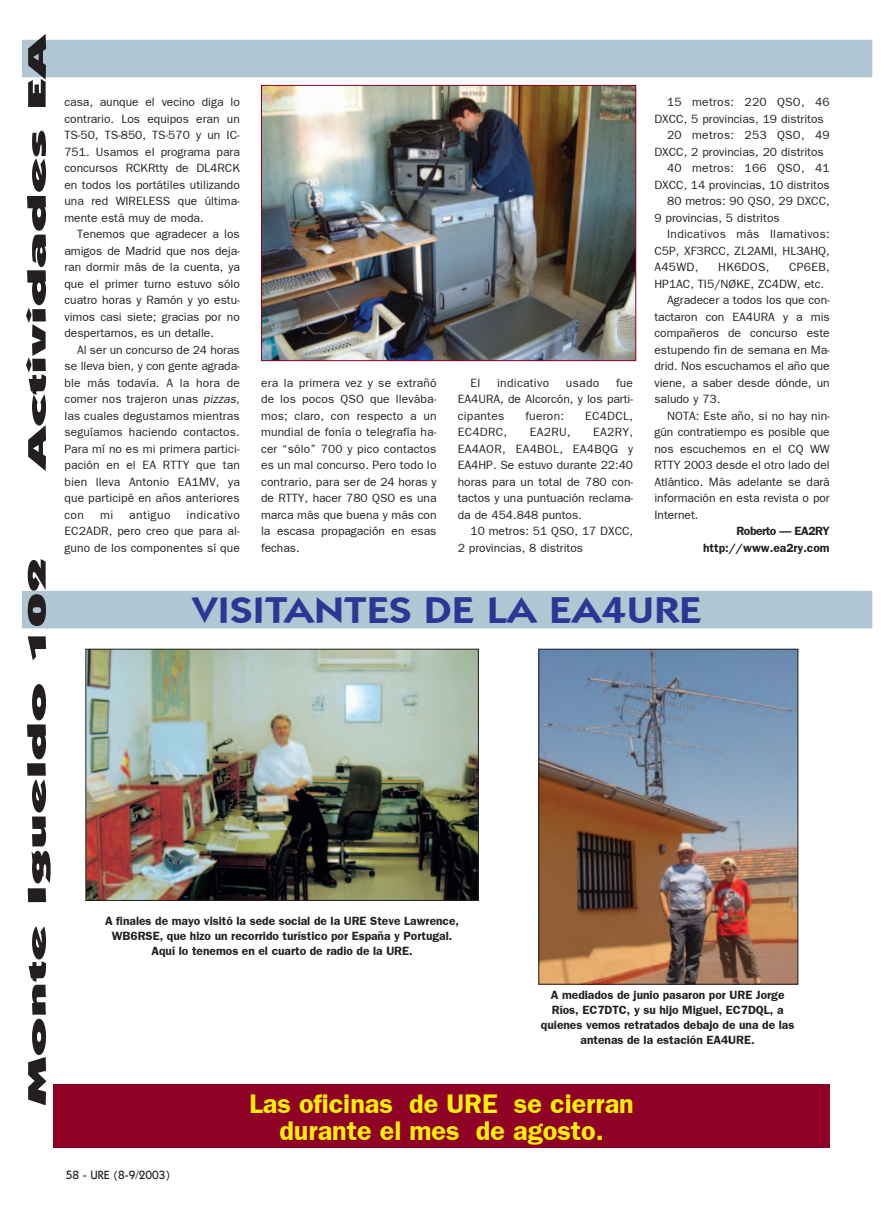
<style>
.page{position:relative;width:894px;height:1212px;background:#fff}
.page>*{position:absolute;margin:0;border:0;box-sizing:border-box;transform-origin:0 0}
.t1{font:600 37.5px "Itc Kabel";color:#293795;scale:1.2 1}
.t2{font:600 27px/27px "Franklin Gothic";color:#fff101;text-align:center}
.t3{font:900 25.5px "Itc Kabel";color:#231f20;scale:2.5 1}
.t4{font:12px/16.5px "Franklin Gothic";color:#231f20;text-align:justify}
.t5{font:600 12px/15px "Franklin Gothic";color:#231f20;text-align:center}
.t6{font:12px "Franklin Gothic";letter-spacing:.025em;color:#231f20}
.t7{font:500 12px "Itc Kabel";color:#231f20}
.t8{font:12px "Franklin Gothic";letter-spacing:.035em;color:#231f20}
.s1{font-style:italic}
</style>
<div class="page">
<div style="left:22px;top:40px;width:850px;height:37px;background:#b0c6d2"></div>
<img style="left:263px;top:87px;width:371px;height:272px">
<div style="left:261px;top:85px;width:375px;height:276px;border:1px solid #900126"></div>
<div style="left:22px;top:591px;width:850px;height:37px;background:#b0c6d2"></div>
<img style="left:87px;top:651px;width:390px;height:248px">
<div style="left:85px;top:649px;width:394px;height:252px;border:1px solid #231f20"></div>
<img style="left:540px;top:651px;width:256px;height:332px">
<div style="left:538px;top:649px;width:260px;height:336px;border:1px solid #231f20"></div>
<div style="left:53px;top:1084px;width:777px;height:64px;background:#900126"></div>
<h3 class="t3" style="left:27px;top:469px;width:176px;rotate:-90deg">Actividades EA</h3>
<h3 class="t3" style="left:27px;top:1106px;width:221px;rotate:-90deg">Monte Igueldo 102</h3>
<p class="t4" style="left:64px;top:95px;width:177px">casa, aunque el vecino diga lo contrario. Los equipos eran un TS-50, TS-850, TS-570 y un IC-751. Usamos el programa para concursos RCKRtty de DL4RCK en todos los port·tiles utilizando una red WIRELESS que ˙ltima&shy;mente est· muy de moda.</p>
<p class="t4" style="left:64px;top:227px;width:177px;text-indent:13px">Tenemos que agradecer a los amigos de Madrid que nos deja&shy;ran dormir m·s de la cuenta, ya que el primer turno estuvo sÛlo cuatro horas y RamÛn y yo estu&shy;vimos casi siete; gracias por no despertarnos, es un detalle.</p>
<p class="t4" style="left:64px;top:342px;width:177px;text-indent:13px">Al ser un concurso de 24 horas se lleva bien, y con gente agrada&shy;ble m·s todavÌa. A la hora de comer nos trajeron unas <span class="s1">pizzas</span>, las cuales degustamos mientras seguÌamos haciendo contactos.<br>Para mÌ no es mi primera partici&shy;paciÛn en el EA RTTY que tan bien lleva Antonio EA1MV, ya que participÈ en aÒos anteriores con</p>
<p class="t4" style="left:64px;top:507px;width:177px;text-indent:122px">indicativo EC2ADR, pero creo que para al&shy;guno de los componentes sÌ que</p>
<p class="t4" style="left:100px;top:507px;width:15px">mi</p>
<p class="t8" style="left:129px;top:510px;width:43px">antiguo</p>
<p class="t4" style="left:261px;top:375px;width:177px">era la primera vez y se extraÒÛ de los pocos QSO que llev·ba&shy;mos; claro, con respecto a un mundial de fonÌa o telegrafÌa ha&shy;cer ìsÛloî 700 y pico contactos es un mal concurso. Pero todo lo contrario, para ser de 24 horas y de RTTY, hacer 780 QSO es una marca m·s que buena y m·s con la escasa propagaciÛn en esas fechas.</p>
<p class="t4" style="left:471px;top:375px;width:11px">El</p>
<p class="t6" style="left:497px;top:378px;width:54px">indicativo</p>
<p class="t4" style="left:566px;top:375px;width:35px">usado</p>
<p class="t4" style="left:458px;top:375px;width:177px;text-indent:158px">fue EA4URA, de AlcorcÛn, y los parti&shy;cipantes</p>
<p class="t4" style="left:525px;top:408px;width:40px">fueron:</p>
<p class="t4" style="left:585px;top:408px;width:50px">EC4DCL,</p>
<p class="t4" style="left:458px;top:425px;width:177px;text-indent:136px">EA2RY, EA4AOR, EA4BOL, EA4BQG y EA4HP. Se estuvo durante 22:40 horas para un total de 780 con&shy;tactos y una puntuaciÛn reclama&shy;da de 454.848 puntos.</p>
<p class="t4" style="left:458px;top:524px;width:177px;text-indent:13px">10 metros: 51 QSO, 17 DXCC,<br>2 provincias, 8 distritos</p>
<p class="t4" style="left:458px;top:425px;width:51px">EC4DRC,</p>
<p class="t4" style="left:530px;top:425px;width:42px">EA2RU,</p>
<p class="t6" style="left:667px;top:98px;width:164px">15 metros: 220 QSO, 46</p>
<p class="t4" style="left:654px;top:111px;width:171px">DXCC, 5 provincias, 19 distritos</p>
<p class="t6" style="left:667px;top:131px;width:164px">20 metros: 253 QSO, 49</p>
<p class="t4" style="left:654px;top:144px;width:171px">DXCC, 2 provincias, 20 distritos</p>
<p class="t6" style="left:667px;top:164px;width:164px">40 metros: 166 QSO, 41</p>
<p class="t4" style="left:654px;top:177px;width:177px">DXCC, 14 provincias, 10 distritos</p>
<p class="t4" style="left:667px;top:194px;width:164px">80 metros: 90 QSO, 29 DXCC,</p>
<p class="t4" style="left:654px;top:210px;width:127px">9 provincias, 5 distritos</p>
<p class="t6" style="left:667px;top:230px;width:164px">Indicativos m·s llamativos:</p>
<p class="t4" style="left:654px;top:243px;width:177px">C5P, XF3RCC, ZL2AMI, HL3AHQ,</p>
<p class="t4" style="left:654px;top:260px;width:45px">A45WD,</p>
<p class="t4" style="left:718px;top:260px;width:53px">HK6DOS,</p>
<p class="t4" style="left:789px;top:260px;width:42px">CP6EB,</p>
<p class="t4" style="left:654px;top:276px;width:171px">HP1AC, TI5/NÿKE, ZC4DW, etc.</p>
<p class="t4" style="left:667px;top:293px;width:164px">Agradecer a todos los que con-</p>
<p class="t4" style="left:654px;top:309px;width:177px">tactaron con EA4URA y a mis</p>
<p class="t4" style="left:654px;top:326px;width:177px">compaÒeros de concurso este</p>
<p class="t4" style="left:654px;top:342px;width:177px">estupendo fin de semana en Ma-</p>
<p class="t4" style="left:654px;top:359px;width:177px">drid. Nos escuchamos el aÒo que</p>
<p class="t4" style="left:654px;top:375px;width:177px">viene, a saber desde dÛnde, un</p>
<p class="t4" style="left:654px;top:392px;width:67px">saludo y 73.</p>
<p class="t4" style="left:667px;top:408px;width:164px">NOTA: Este aÒo, si no hay nin-</p>
<p class="t4" style="left:654px;top:425px;width:177px">g˙n contratiempo es posible que</p>
<p class="t4" style="left:654px;top:441px;width:177px">nos escuchemos en el CQ WW</p>
<p class="t4" style="left:654px;top:458px;width:177px">RTTY 2003 desde el otro lado del</p>
<p class="t4" style="left:654px;top:474px;width:177px">Atl·ntico. M·s adelante se dar·</p>
<p class="t4" style="left:654px;top:491px;width:177px">informaciÛn en esta revista o por</p>
<p class="t4" style="left:654px;top:507px;width:46px">Internet.</p>
<p class="t5" style="left:703px;top:524px;width:128px;line-height:16.5px;text-align:right">Roberto ñ EA2RY http://www.ea2ry.com</p>
<h1 class="t1" style="left:193px;top:596px;width:426px">VISITANTES DE LA EA4URE</h1>
<p class="t5" style="left:105px;top:914px;width:356px">A finales de mayo visitÛ la sede social de la URE Steve Lawrence,<br>WB6RSE, que hizo un recorrido turÌstico por EspaÒa y Portugal.<br>AquÌ lo tenemos en el cuarto de radio de la URE.</p>
<p class="t5" style="left:541px;top:989px;width:255px">A mediados de junio pasaron por URE Jorge RÌos, EC7DTC, y su hijo Miguel, EC7DQL, a quienes vemos retratados debajo de una de las antenas de la estaciÛn EA4URE.</p>
<p class="t7" style="left:66px;top:1170px;width:106px">58 - URE (8-9/2003)</p>
<h2 class="t2" style="left:249px;top:1093px;width:386px">Las oficinas de URE se cierran durante el mes de agosto.</h2>
</div>
